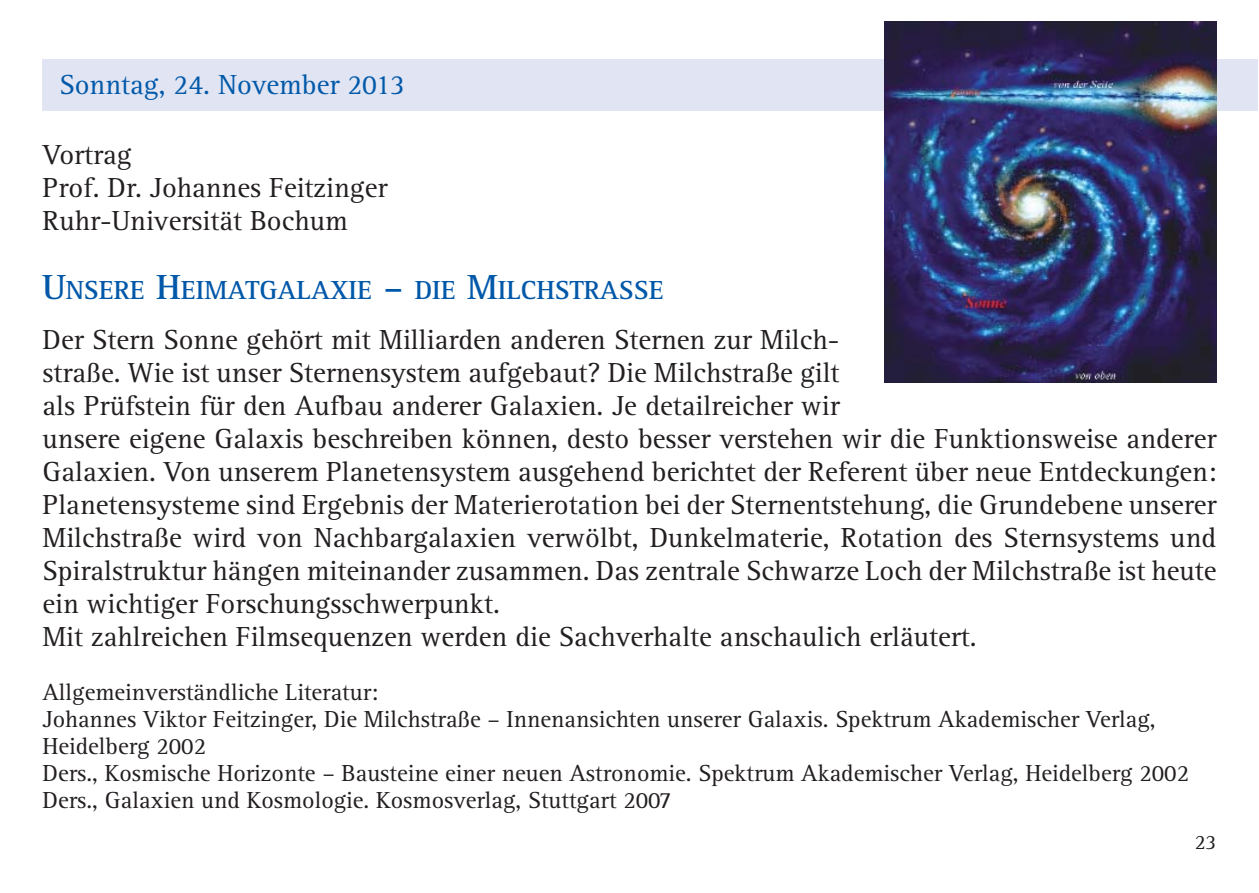
<style>
.page{position:relative;width:1259px;height:893px;background:#fff}
.page>*{position:absolute;margin:0;border:0;box-sizing:border-box;transform-origin:0 0}
.t1{font:28.5px/33px "Rotis Serif";color:#231f20}
.t2{font:28.5px "Rotis Serif";color:#0058a9}
.t3{font:700 27px "Rotis Serif";color:#0058a9}
.t4{font:24px/27px "Rotis Serif";color:#231f20}
.t5{font:21px "Rotis Serif";color:#231f20}
.s1{font-size:36px}
</style>
<div class="page">
<div style="left:43px;top:60px;width:1214px;height:51px;background:#e0e4f3"></div>
<img style="left:884px;top:21px;width:332px;height:362px">
<p class="t2" style="left:60px;top:74px;width:347px">Sonntag, 24. November 2013</p>
<p class="t1" style="left:43px;top:141px;width:346px">Vortrag<br>Prof. Dr. Johannes Feitzinger<br>Ruhr-Universität Bochum</p>
<p class="t3" style="left:43px;top:281px;width:623px"><span class="s1">U</span>NSERE <span class="s1">H</span>EIMATGALAXIE <span class="s1">–</span> DIE <span class="s1">M</span>ILCHSTRASSE</p>
<p class="t1" style="left:43px;top:326px;width:1175px">Der Stern Sonne gehört mit Milliarden anderen Sternen zur Milch-<br>straße. Wie ist unser Sternensystem aufgebaut? Die Milchstraße gilt<br>als Prüfstein für den Aufbau anderer Galaxien. Je detailreicher wir<br>unsere eigene Galaxis beschreiben können, desto besser verstehen wir die Funktionsweise anderer Galaxien. Von unserem Planetensystem ausgehend berichtet der Referent über neue Entdeckungen:<br>Planetensysteme sind Ergebnis der Materierotation bei der Sternentstehung, die Grundebene unserer Milchstraße wird von Nachbargalaxien verwölbt, Dunkelmaterie, Rotation des Sternsystems und Spiralstruktur hängen miteinander zusammen. Das zentrale Schwarze Loch der Milchstraße ist heute ein wichtiger Forschungsschwerpunkt.<br>Mit zahlreichen Filmsequenzen werden die Sachverhalte anschaulich erläutert.</p>
<p class="t4" style="left:43px;top:680px;width:1148px">Allgemeinverständliche Literatur:<br>Johannes Viktor Feitzinger, Die Milchstraße – Innenansichten unserer Galaxis. Spektrum Akademischer Verlag, Heidelberg 2002<br>Ders., Kosmische Horizonte – Bausteine einer neuen Astronomie. Spektrum Akademischer Verlag, Heidelberg 2002<br>Ders., Galaxien und Kosmologie. Kosmosverlag, Stuttgart 2007</p>
<p class="t5" style="left:1194px;top:834px;width:23px">23</p>
</div>
